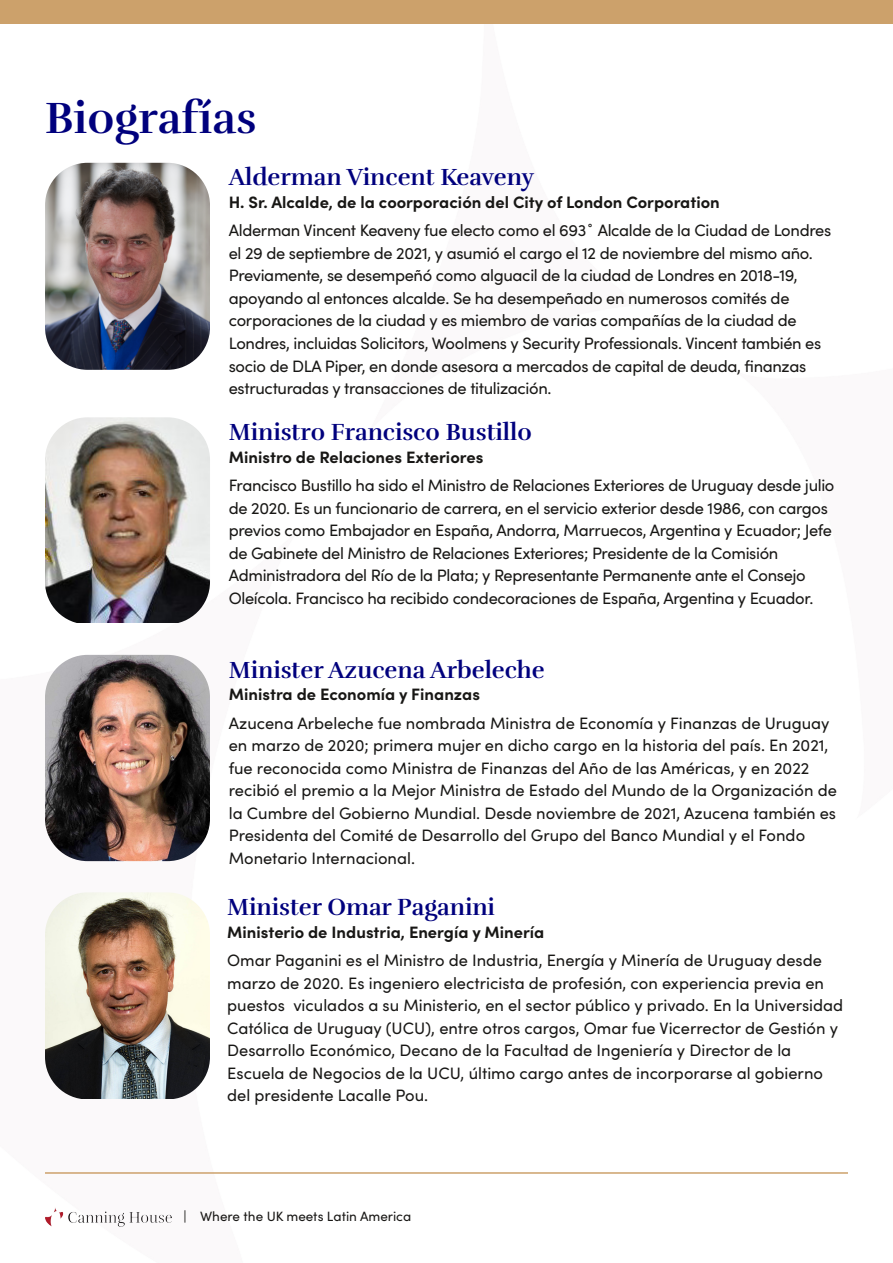
<style>
.page{position:relative;width:893px;height:1263px;background:#fff}
.page>*{position:absolute;margin:0;border:0;box-sizing:border-box;transform-origin:0 0}
.t1{font:700 45px "Rufina";color:#00007d}
.t2{font:700 24px "Rufina";color:#00007d}
.t3{font:16.5px/22.5px "Sofia Pro";letter-spacing:-.015em;color:#181715}
.t4{font:700 16.5px "Sofia Pro";color:#181715}
.t5{font:13.5px "Sofia Pro";color:#181715}
</style>
<div class="page">
<div style="left:0;top:0;width:893px;height:23px;background:#cca16b"></div>
<hr style="left:45px;top:1172px;width:803px;height:2px;background:#cca16b">
<img style="left:45px;top:1208px;width:126px;height:18px">
<img style="left:45px;top:163px;width:165px;height:206px;border-radius:43px">
<img style="left:45px;top:417px;width:165px;height:206px">
<img style="left:45px;top:655px;width:165px;height:206px;border-radius:43px">
<img style="left:45px;top:892px;width:165px;height:207px;border-radius:43px">
<h1 class="t1" style="left:45px;top:90px;width:213px">Biografías</h1>
<h2 class="t2" style="left:229px;top:163px;width:307px">Alderman Vincent Keaveny</h2>
<p class="t4" style="left:229px;top:191px;width:493px">H. Sr. Alcalde, de la coorporación del City of London Corporation</p>
<p class="t3" style="left:229px;top:219px;width:604px">Alderman Vincent Keaveny fue electo como el 693˚ Alcalde de la Ciudad de Londres el 29 de septiembre de 2021, y asumió el cargo el 12 de noviembre del mismo año.<br>Previamente, se desempeñó como alguacil de la ciudad de Londres en 2018-19, apoyando al entonces alcalde. Se ha desempeñado en numerosos comités de corporaciones de la ciudad y es miembro de varias compañías de la ciudad de Londres, incluidas Solicitors, Woolmens y Security Professionals. Vincent también es socio de DLA Piper, en donde asesora a mercados de capital de deuda, finanzas estructuradas y transacciones de titulización.</p>
<h2 class="t2" style="left:229px;top:417px;width:304px">Ministro Francisco Bustillo</h2>
<p class="t4" style="left:229px;top:446px;width:256px">Ministro de Relaciones Exteriores</p>
<p class="t3" style="left:229px;top:473px;width:607px">Francisco Bustillo ha sido el Ministro de Relaciones Exteriores de Uruguay desde julio de 2020. Es un funcionario de carrera, en el servicio exterior desde 1986, con cargos previos como Embajador en España, Andorra, Marruecos, Argentina y Ecuador; Jefe de Gabinete del Ministro de Relaciones Exteriores; Presidente de la Comisión Administradora del Río de la Plata; y Representante Permanente ante el Consejo Oleícola. Francisco ha recibido condecoraciones de España, Argentina y Ecuador.</p>
<h2 class="t2" style="left:229px;top:655px;width:318px">Minister Azucena Arbeleche</h2>
<p class="t4" style="left:229px;top:683px;width:253px">Ministra de Economía y Finanzas</p>
<p class="t3" style="left:229px;top:711px;width:610px">Azucena Arbeleche fue nombrada Ministra de Economía y Finanzas de Uruguay en marzo de 2020; primera mujer en dicho cargo en la historia del país. En 2021, fue reconocida como Ministra de Finanzas del Año de las Américas, y en 2022 recibió el premio a la Mejor Ministra de Estado del Mundo de la Organización de la Cumbre del Gobierno Mundial. Desde noviembre de 2021, Azucena también es Presidenta del Comité de Desarrollo del Grupo del Banco Mundial y el Fondo Monetario Internacional.</p>
<h2 class="t2" style="left:227px;top:892px;width:269px">Minister Omar Paganini</h2>
<p class="t4" style="left:227px;top:921px;width:319px">Ministerio de Industria, Energía y Minería</p>
<p class="t3" style="left:227px;top:948px;width:618px">Omar Paganini es el Ministro de Industria, Energía y Minería de Uruguay desde marzo de 2020. Es ingeniero electricista de profesión, con experiencia previa en puestos viculados a su Ministerio, en el sector público y privado. En la Universidad Católica de Uruguay (UCU), entre otros cargos, Omar fue Vicerrector de Gestión y Desarrollo Económico, Decano de la Facultad de Ingeniería y Director de la Escuela de Negocios de la UCU, último cargo antes de incorporarse al gobierno del presidente Lacalle Pou.</p>
<p class="t5" style="left:183px;top:1207px;width:229px">| Where the UK meets Latin America</p>
</div>
